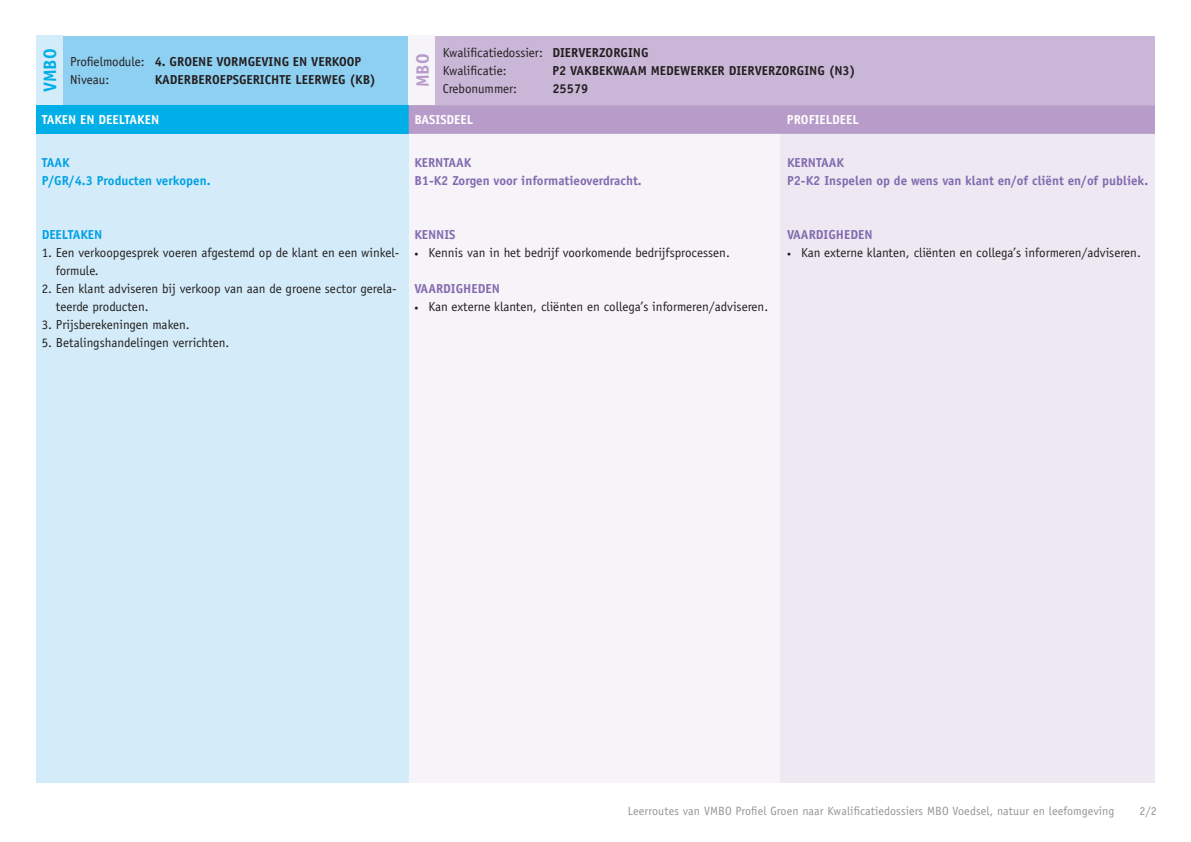
<style>
.page{position:relative;width:1191px;height:842px;background:#fff}
.page>*{position:absolute;margin:0;border:0;box-sizing:border-box;transform-origin:0 0}
.t1{font:700 18px "Officina Sans Std";color:#00aee8}
.t2{font:700 18px "Officina Sans Std";color:#b79bc9}
.t3{font:13px/18px "Officina Sans Std";color:#231f20}
.t4{font:700 13px/18px "Officina Sans Std";color:#826baf}
.t5{font:700 13px/18px "Officina Sans Std";color:#231f20}
.t6{font:700 13px/18px "Officina Sans Std";color:#00a1e3}
.t7{font:700 13px "Officina Sans Std";color:#fff}
.t8{font:12px "Officina Sans Std";letter-spacing:.01em;color:#939598}
.s1{font-weight:400}
.s2{font-weight:700}
.s3{font-size:8px}
</style>
<div class="page">
<div style="left:408px;top:63px;width:372px;height:719px;background:#f6f3f9"></div>
<div style="left:780px;top:63px;width:375px;height:719px;background:#eee8f3"></div>
<div style="left:36px;top:56px;width:372px;height:726px;background:#d4ecf9"></div>
<div style="left:36px;top:36px;width:373px;height:69px;background:#8ed0f2"></div>
<div style="left:409px;top:36px;width:746px;height:69px;background:#cab7d8"></div>
<div style="left:36px;top:105px;width:373px;height:29px;background:#00aee8"></div>
<div style="left:409px;top:105px;width:746px;height:29px;background:#b79bc9"></div>
<div style="left:408px;top:36px;width:27px;height:69px;background:#f6f3f9"></div>
<div style="left:36px;top:36px;width:27px;height:69px;background:#d4ecf9"></div>
<h1 class="t1" style="left:39px;top:92px;width:45px;rotate:-90deg">VMBO</h1>
<h1 class="t2" style="left:411px;top:87px;width:35px;rotate:-90deg">MBO</h1>
<p class="t5" style="left:70px;top:53px;width:293px"><span class="s1">Profielmodule:</span> 4. GROENE VORMGEVING EN VERKOOP<br><span class="s1">Niveau:</span></p>
<p class="t5" style="left:155px;top:71px;width:223px">KADERBEROEPSGERICHTE LEERWEG (KB)</p>
<p class="t3" style="left:443px;top:44px;width:207px">Kwalificatiedossier: <span class="s2">DIERVERZORGING<br></span>Kwalificatie:</p>
<p class="t5" style="left:552px;top:62px;width:305px">P2 VAKBEKWAAM MEDEWERKER DIERVERZORGING (N3)</p>
<p class="t3" style="left:443px;top:80px;width:76px">Crebonummer:</p>
<p class="t5" style="left:552px;top:80px;width:38px">25579</p>
<p class="t7" style="left:42px;top:112px;width:119px">TAKEN EN DEELTAKEN</p>
<p class="t7" style="left:414px;top:112px;width:60px">BASISDEEL</p>
<p class="t7" style="left:787px;top:112px;width:73px">PROFIELDEEL</p>
<p class="t6" style="left:42px;top:153px;width:170px">TAAK<br>P/GR/4.3 Producten verkopen.</p>
<p class="t4" style="left:787px;top:153px;width:363px">KERNTAAK<br>P2-K2 Inspelen op de wens van klant en/of cliënt en/of publiek.</p>
<p class="t4" style="left:414px;top:153px;width:229px">KERNTAAK<br>B1-K2 Zorgen voor informatieoverdracht.</p>
<p class="t6" style="left:42px;top:225px;width:62px">DEELTAKEN</p>
<p class="t3" style="left:56px;top:244px;width:345px;text-indent:-14px">1. Een verkoopgesprek voeren afgestemd op de klant en een winkel&shy;formule.</p>
<p class="t3" style="left:56px;top:280px;width:342px;text-indent:-14px">2. Een klant adviseren bij verkoop van aan de groene sector gerela&shy;teerde producten.</p>
<p class="t3" style="left:42px;top:316px;width:150px">3. Prijsberekeningen maken.</p>
<p class="t3" style="left:42px;top:334px;width:189px">5. Betalingshandelingen verrichten.</p>
<p class="t4" style="left:414px;top:225px;width:43px">KENNIS</p>
<p class="t3" style="left:414px;top:244px;width:317px"><span class="s3">•</span> Kennis van in het bedrijf voorkomende bedrijfsprocessen.</p>
<p class="t4" style="left:414px;top:279px;width:87px">VAARDIGHEDEN</p>
<p class="t3" style="left:414px;top:298px;width:355px"><span class="s3">•</span> Kan externe klanten, cliënten en collega’s informeren/adviseren.</p>
<p class="t4" style="left:787px;top:225px;width:87px">VAARDIGHEDEN</p>
<p class="t3" style="left:787px;top:244px;width:355px"><span class="s3">•</span> Kan externe klanten, cliënten en collega’s informeren/adviseren.</p>
<p class="t8" style="left:627px;top:804px;width:488px">Leerroutes van VMBO Profiel Groen naar Kwalificatiedossiers MBO Voedsel, natuur en leefomgeving</p>
<p class="t8" style="left:1139px;top:804px;width:19px">2/2</p>
</div>
